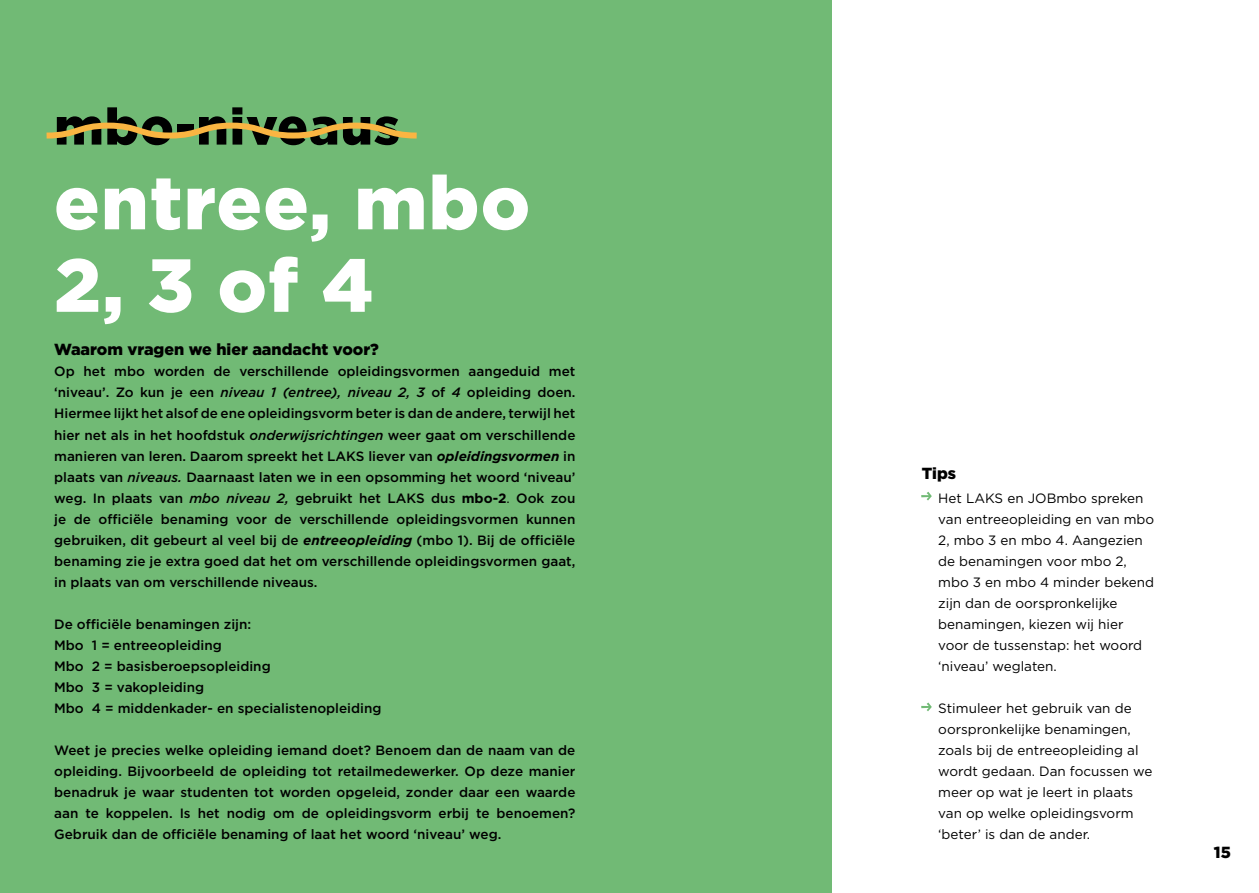
<style>
.page{position:relative;width:1259px;height:893px;background:#fff}
.page>*{position:absolute;margin:0;border:0;box-sizing:border-box;transform-origin:0 0}
.t1{font:900 75px/82.5px "Gotham";letter-spacing:.02em;color:#fff}
.t2{font:900 51px "Gotham";letter-spacing:.02em;color:#000}
.t3{font:900 16.05px "Gotham";color:#000}
.t4{font:500 13.5px/21px "Gotham";color:#000;text-align:justify}
.t5{font:13.5px/21px "Gotham";color:#000}
.s1{font-style:italic}
.s2{font-weight:700;font-style:italic}
.s3{font-weight:700}
.s4{font-weight:400}
</style>
<div class="page">
<div style="left:0;top:0;width:831px;height:893px;background:#71ba75"></div>
<svg style="left:46px;top:122px;width:371px;height:17px"></svg>
<svg style="left:921px;top:702px;width:11px;height:9px"></svg>
<svg style="left:921px;top:492px;width:11px;height:8px"></svg>
<h2 class="t2" style="left:54px;top:91px;width:347px">mbo-niveaus</h2>
<h1 class="t1" style="left:54px;top:161px;width:477px">entree, mbo<br>2, 3 of 4</h1>
<p class="t3" style="left:54px;top:339px;width:326px">Waarom vragen we hier aandacht voor?</p>
<p class="t4" style="left:54px;top:361px;width:523px">Op het mbo worden de verschillende opleidingsvormen aangeduid met ‘niveau’. Zo kun je een <span class="s1">niveau 1 (entree), niveau 2, 3</span> of <span class="s1">4</span> opleiding doen.<br>Hiermee lijkt het alsof de ene opleidingsvorm beter is dan de andere, terwijl het hier net als in het hoofdstuk <span class="s1">onderwijsrichtingen</span> weer gaat om verschillende manieren van leren. Daarom spreekt het LAKS liever van <span class="s2">opleidingsvormen</span> in plaats van <span class="s1">niveaus.</span> Daarnaast laten we in een opsomming het woord ‘niveau’ weg. In plaats van <span class="s1">mbo niveau 2,</span> gebruikt het LAKS dus <span class="s3">mbo-2</span><span class="s4">.</span> Ook zou je de officiële benaming voor de verschillende opleidingsvormen kunnen gebruiken, dit gebeurt al veel bij de <span class="s2">entreeopleiding</span> (mbo 1). Bij de officiële benaming zie je extra goed dat het om verschillende opleidingsvormen gaat, in plaats van om verschillende niveaus.</p>
<p class="t4" style="left:54px;top:613px;width:329px;text-align:left">De officiële benamingen zijn:<br>Mbo 1 = entreeopleiding<br>Mbo 2 = basisberoepsopleiding<br>Mbo 3 = vakopleiding<br>Mbo 4 = middenkader- en specialistenopleiding</p>
<p class="t4" style="left:54px;top:739px;width:523px">Weet je precies welke opleiding iemand doet? Benoem dan de naam van de opleiding. Bijvoorbeeld de opleiding tot retailmedewerker. Op deze manier benadruk je waar studenten tot worden opgeleid, zonder daar een waarde aan te koppelen. Is het nodig om de opleidingsvorm erbij te benoemen?<br>Gebruik dan de officiële benaming of laat het woord ‘niveau’ weg.</p>
<p class="t3" style="left:921px;top:462px;width:36px">Tips</p>
<p class="t5" style="left:938px;top:487px;width:217px">Het LAKS en JOBmbo spreken van entreeopleiding en van mbo<br>2, mbo 3 en mbo 4. Aangezien de benamingen voor mbo 2, mbo 3 en mbo 4 minder bekend zijn dan de oorspronkelijke benamingen, kiezen wij hier voor de tussenstap: het woord ‘niveau’ weglaten.</p>
<p class="t5" style="left:938px;top:697px;width:216px">Stimuleer het gebruik van de oorspronkelijke benamingen, zoals bij de entreeopleiding al wordt gedaan. Dan focussen we meer op wat je leert in plaats van op welke opleidingsvorm ‘beter’ is dan de ander.</p>
<p class="t3" style="left:1214px;top:842px;width:18px">15</p>
</div>
